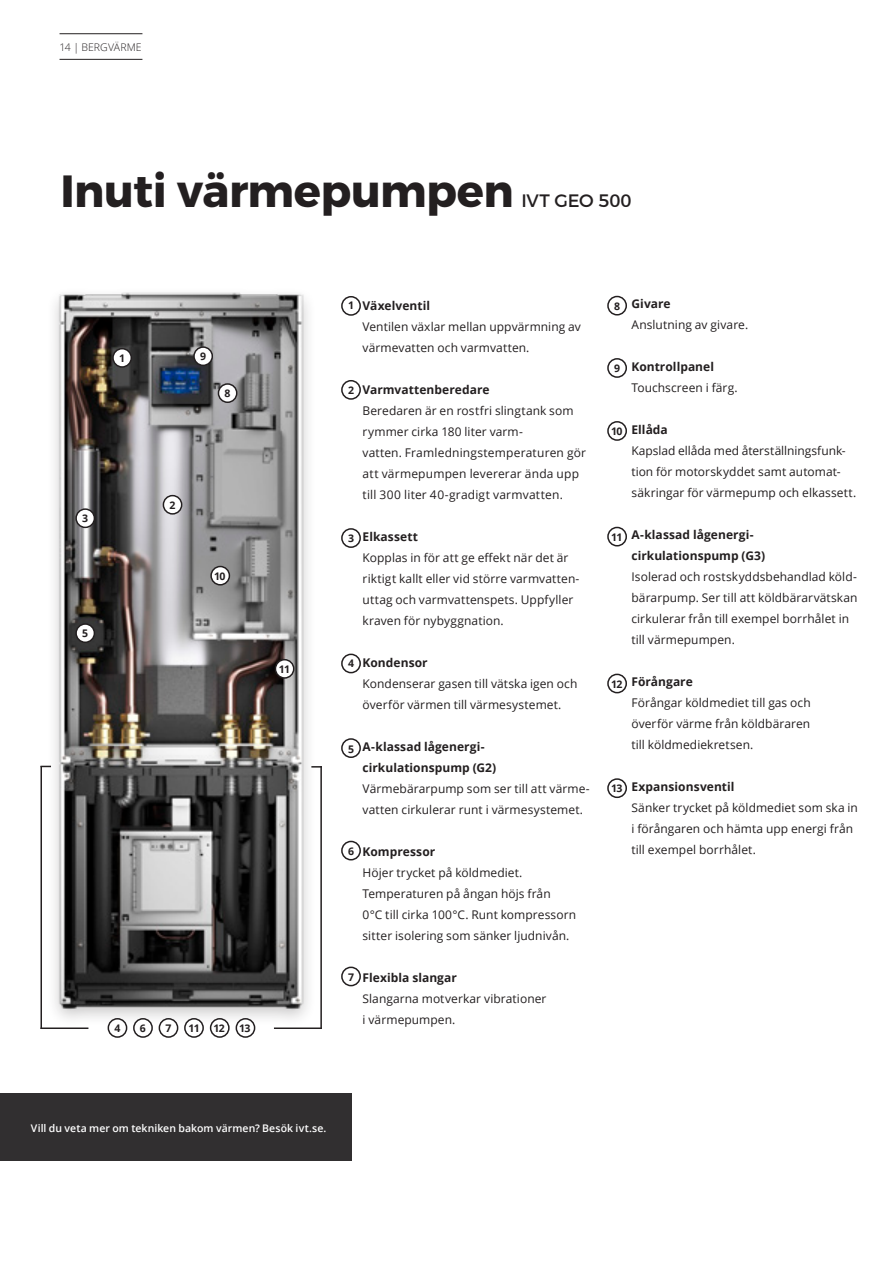
<style>
.page{position:relative;width:893px;height:1263px;background:#fff}
.page>*{position:absolute;margin:0;border:0;box-sizing:border-box;transform-origin:0 0}
.Rubrik{font:700 45px "Montserrat";letter-spacing:-.015em;color:#231f20}
.Rubrik-2{font:18px "Montserrat";letter-spacing:-.01em;color:#231f20}
.Brödtext{font:12px/21px "Open Sans";letter-spacing:.005em;color:#231f20}
.Brödtext-2{font:700 12px/21px "Open Sans";letter-spacing:.005em;color:#231f20}
.Brödtext-3{font:600 10.5px "Open Sans";letter-spacing:.005em;color:#fff}
.t1{font:700 10.5px "Open Sans";letter-spacing:-.06em;color:#231f20}
.t2{font:300 10.5px "Open Sans";letter-spacing:.005em;color:#231f20}
</style>
<div class="page">
<hr style="left:60px;top:59px;width:82px;height:1px;background:#231f20">
<hr style="left:60px;top:33px;width:82px;height:1px;background:#231f20">
<img style="left:45px;top:292px;width:273px;height:723px">
<div style="left:0;top:1094px;width:351px;height:67px;background:#312f30"></div>
<div style="left:341px;top:296px;width:20px;height:20px;border:2px solid #231f20;border-radius:50%"></div>
<div style="left:341px;top:380px;width:20px;height:20px;border:2px solid #231f20;border-radius:50%"></div>
<div style="left:341px;top:528px;width:20px;height:20px;border:2px solid #231f20;border-radius:50%"></div>
<div style="left:341px;top:654px;width:20px;height:19px;border:2px solid #231f20;border-radius:50%"></div>
<div style="left:341px;top:738px;width:20px;height:20px;border:2px solid #231f20;border-radius:50%"></div>
<div style="left:341px;top:841px;width:20px;height:19px;border:2px solid #231f20;border-radius:50%"></div>
<div style="left:607px;top:296px;width:20px;height:19px;border:2px solid #231f20;border-radius:50%"></div>
<div style="left:341px;top:966px;width:20px;height:20px;border:2px solid #231f20;border-radius:50%"></div>
<div style="left:607px;top:358px;width:20px;height:20px;border:2px solid #231f20;border-radius:50%"></div>
<div style="left:607px;top:421px;width:20px;height:20px;border:2px solid #231f20;border-radius:50%"></div>
<div style="left:113px;top:349px;width:18px;height:18px;background:#fff;border-radius:50%"></div>
<div style="left:112px;top:348px;width:20px;height:20px;border:2px solid #231f20;border-radius:50%"></div>
<div style="left:163px;top:496px;width:19px;height:18px;background:#fff;border-radius:50%"></div>
<div style="left:163px;top:495px;width:19px;height:20px;border:2px solid #231f20;border-radius:50%"></div>
<div style="left:76px;top:509px;width:18px;height:18px;background:#fff;border-radius:50%"></div>
<div style="left:75px;top:508px;width:20px;height:20px;border:2px solid #231f20;border-radius:50%"></div>
<div style="left:108px;top:1018px;width:19px;height:20px;border:2px solid #231f20;border-radius:50%"></div>
<div style="left:133px;top:1018px;width:20px;height:20px;border:2px solid #231f20;border-radius:50%"></div>
<div style="left:76px;top:624px;width:18px;height:18px;background:#fff;border-radius:50%"></div>
<div style="left:75px;top:623px;width:20px;height:20px;border:2px solid #231f20;border-radius:50%"></div>
<div style="left:159px;top:1018px;width:19px;height:20px;border:2px solid #231f20;border-radius:50%"></div>
<div style="left:184px;top:1018px;width:20px;height:20px;border:2px solid #231f20;border-radius:50%"></div>
<div style="left:210px;top:1018px;width:20px;height:20px;border:2px solid #231f20;border-radius:50%"></div>
<div style="left:236px;top:1018px;width:19px;height:20px;border:2px solid #231f20;border-radius:50%"></div>
<div style="left:607px;top:527px;width:20px;height:19px;border:2px solid #231f20;border-radius:50%"></div>
<div style="left:607px;top:674px;width:20px;height:19px;border:2px solid #231f20;border-radius:50%"></div>
<div style="left:607px;top:778px;width:20px;height:20px;border:2px solid #231f20;border-radius:50%"></div>
<div style="left:218px;top:384px;width:19px;height:18px;background:#fff;border-radius:50%"></div>
<div style="left:218px;top:383px;width:19px;height:20px;border:2px solid #231f20;border-radius:50%"></div>
<div style="left:194px;top:347px;width:18px;height:18px;background:#fff;border-radius:50%"></div>
<div style="left:193px;top:346px;width:20px;height:20px;border:2px solid #231f20;border-radius:50%"></div>
<div style="left:211px;top:566px;width:18px;height:19px;background:#fff;border-radius:50%"></div>
<div style="left:210px;top:566px;width:20px;height:19px;border:2px solid #231f20;border-radius:50%"></div>
<div style="left:275px;top:660px;width:19px;height:18px;background:#fff;border-radius:50%"></div>
<div style="left:275px;top:659px;width:19px;height:20px;border:2px solid #231f20;border-radius:50%"></div>
<hr style="left:40px;top:1027px;width:48px;height:2px;background:#231f20">
<hr style="left:40px;top:766px;width:2px;height:263px;background:#231f20">
<hr style="left:274px;top:1027px;width:48px;height:2px;background:#231f20">
<hr style="left:320px;top:766px;width:2px;height:263px;background:#231f20">
<p class="t2" style="left:60px;top:40px;width:84px">14 | BERGVÄRME</p>
<p class="Rubrik" style="left:61px;top:164px;width:455px">Inuti värmepumpen</p>
<p class="Rubrik-2" style="left:521px;top:190px;width:112px">IVT GEO 500</p>
<p class="t1" style="left:119px;top:351px;width:7px">1</p>
<p class="t1" style="left:82px;top:511px;width:7px">3</p>
<p class="t1" style="left:82px;top:626px;width:7px">5</p>
<p class="t1" style="left:200px;top:349px;width:7px">9</p>
<p class="t1" style="left:225px;top:386px;width:7px">8</p>
<p class="t1" style="left:170px;top:497px;width:7px">2</p>
<p class="t1" style="left:214px;top:568px;width:13px">10</p>
<p class="t1" style="left:279px;top:661px;width:13px">11</p>
<p class="t1" style="left:114px;top:1021px;width:7px">4</p>
<p class="t1" style="left:140px;top:1021px;width:7px">6</p>
<p class="t1" style="left:165px;top:1021px;width:7px">7</p>
<p class="t1" style="left:188px;top:1021px;width:13px">11</p>
<p class="t1" style="left:214px;top:1021px;width:13px">12</p>
<p class="t1" style="left:239px;top:1021px;width:13px">13</p>
<p class="t1" style="left:348px;top:298px;width:7px">1</p>
<p class="Brödtext-2" style="left:363px;top:294px;width:69px">Växelventil</p>
<p class="Brödtext" style="left:363px;top:315px;width:220px">Ventilen växlar mellan uppvärmning av värmevatten och varmvatten.</p>
<p class="Brödtext-2" style="left:363px;top:378px;width:129px">Varmvattenberedare</p>
<p class="Brödtext" style="left:363px;top:399px;width:225px">Beredaren är en rostfri slingtank som rymmer cirka 180 liter varm-<br>vatten. Framledningstemperaturen gör att värmepumpen levererar ända upp till 300 liter 40-gradigt varmvatten.</p>
<p class="Brödtext-2" style="left:363px;top:525px;width:57px">Elkassett</p>
<p class="Brödtext" style="left:363px;top:546px;width:217px">Kopplas in för att ge effekt när det är riktigt kallt eller vid större varmvatten&shy;uttag och varmvattenspets. Uppfyller kraven för nybyggnation.</p>
<p class="Brödtext-2" style="left:363px;top:651px;width:67px">Kondensor</p>
<p class="Brödtext" style="left:363px;top:672px;width:216px">Kondenserar gasen till vätska igen och överför värmen till värmesystemet.</p>
<p class="Brödtext-2" style="left:363px;top:735px;width:135px">A-klassad lågenergi&shy;cirkulationspump (G2)</p>
<p class="Brödtext" style="left:363px;top:777px;width:229px">Värmebärarpump som ser till att värme&shy;vatten cirkulerar runt i värmesystemet.</p>
<p class="Brödtext-2" style="left:363px;top:840px;width:74px">Kompressor</p>
<p class="Brödtext" style="left:363px;top:861px;width:215px">Höjer trycket på köldmediet.<br>Temperaturen på ångan höjs från<br>0°C till cirka 100°C. Runt kompressorn sitter isolering som sänker ljudnivån.</p>
<p class="Brödtext-2" style="left:363px;top:966px;width:96px">Flexibla slangar</p>
<p class="Brödtext" style="left:363px;top:987px;width:185px">Slangarna motverkar vibrationer i värmepumpen.</p>
<p class="t1" style="left:348px;top:383px;width:7px">2</p>
<p class="t1" style="left:348px;top:530px;width:7px">3</p>
<p class="t1" style="left:348px;top:656px;width:7px">4</p>
<p class="t1" style="left:348px;top:741px;width:7px">5</p>
<p class="t1" style="left:348px;top:843px;width:7px">6</p>
<p class="t1" style="left:348px;top:970px;width:7px">7</p>
<p class="t1" style="left:614px;top:298px;width:7px">8</p>
<p class="t1" style="left:614px;top:361px;width:7px">9</p>
<p class="t1" style="left:611px;top:424px;width:13px">10</p>
<p class="t1" style="left:611px;top:529px;width:13px">11</p>
<p class="t1" style="left:611px;top:676px;width:13px">12</p>
<p class="t1" style="left:611px;top:781px;width:13px">13</p>
<p class="Brödtext-2" style="left:631px;top:293px;width:41px">Givare</p>
<p class="Brödtext" style="left:631px;top:314px;width:118px">Anslutning av givare.</p>
<p class="Brödtext-2" style="left:631px;top:356px;width:84px">Kontrollpanel</p>
<p class="Brödtext" style="left:631px;top:377px;width:108px">Touchscreen i färg.</p>
<p class="Brödtext-2" style="left:631px;top:419px;width:38px">Ellåda</p>
<p class="Brödtext" style="left:631px;top:440px;width:226px">Kapslad ellåda med återställningsfunk&shy;tion för motorskyddet samt automat&shy;säkringar för värmepump och elkassett.</p>
<p class="Brödtext-2" style="left:631px;top:524px;width:135px">A-klassad lågenergi&shy;cirkulationspump (G3)</p>
<p class="Brödtext" style="left:631px;top:566px;width:227px">Isolerad och rostskyddsbehandlad köld&shy;bärarpump. Ser till att köldbärarvätskan cirkulerar från till exempel borrhålet in till värmepumpen.</p>
<p class="Brödtext-2" style="left:631px;top:671px;width:63px">Förångare</p>
<p class="Brödtext" style="left:631px;top:692px;width:181px;text-align:justify">Förångar köldmediet till gas och överför värme från köldbäraren till köldmediekretsen.</p>
<p class="Brödtext-2" style="left:631px;top:776px;width:105px">Expansionsventil</p>
<p class="Brödtext" style="left:631px;top:797px;width:228px">Sänker trycket på köldmediet som ska in i förångaren och hämta upp energi från till exempel borrhålet.</p>
<p class="Brödtext-3" style="left:31px;top:1121px;width:297px">Vill du veta mer om tekniken bakom värmen? Besök ivt.se.</p>
</div>
